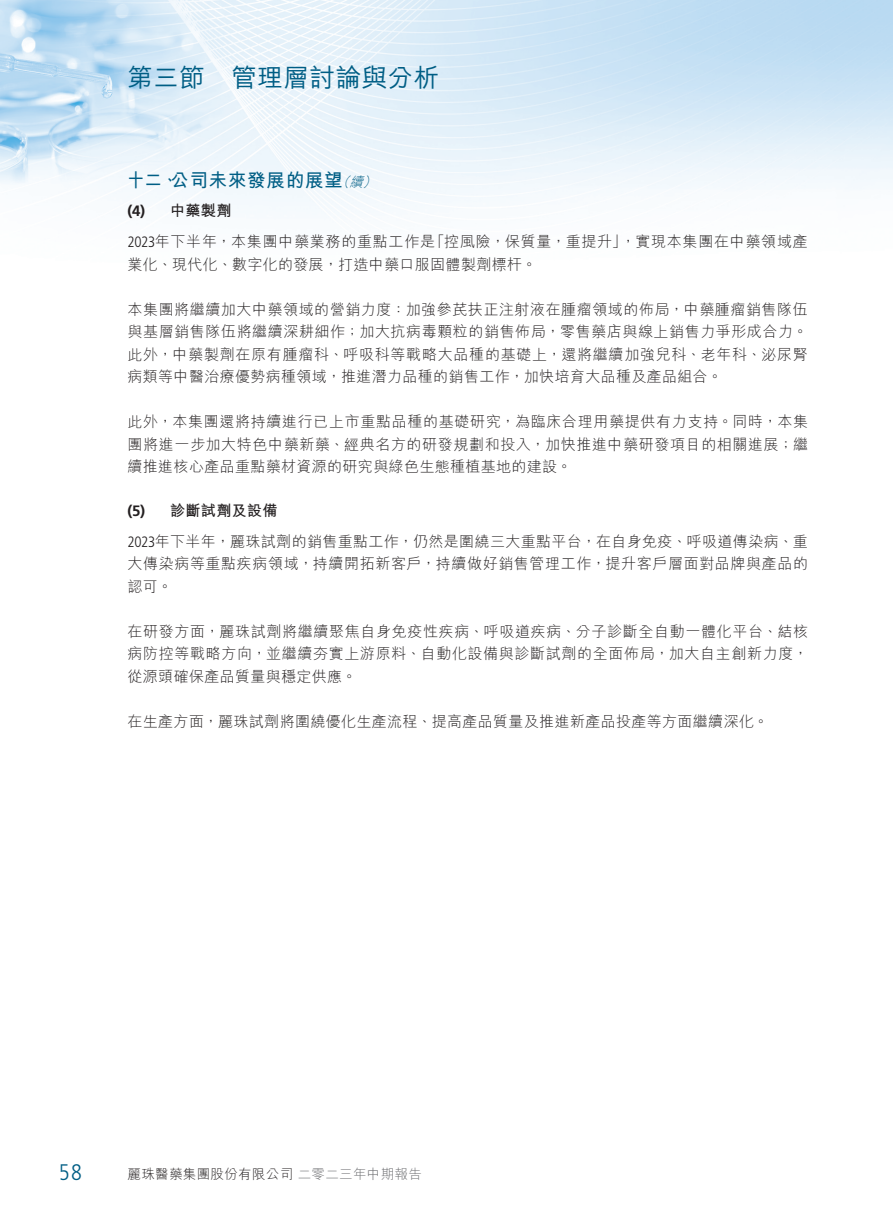
<style>
.page{position:relative;width:893px;height:1212px;background:#fff}
.page>*{position:absolute;margin:0;border:0;box-sizing:border-box;transform-origin:0 0}
.t1{font:500 25.5px "M Hei HK";letter-spacing:.02em;color:#005e85}
.t2{font:300 condensed 22.5px "Frutiger LT Std";color:#005e85}
.t3{font:700 18.75px "M Hei HK";letter-spacing:.03em;color:#005e85;scale:.9 1}
.t4{font:300 15px/22.5px "M Hei HK";letter-spacing:.025em;color:#231f20;text-align:justify}
.t5{font:300 15px/31px "M Hei HK";letter-spacing:.05em;color:#231f20}
.t6{font:300 13.5px "M Hei HK";letter-spacing:.025em;color:#231f20}
.s1{font-weight:300;font-style:italic;font-size:13.5px}
.s2{font-family:"Frutiger LT Std";font-weight:700}
.s3{font-weight:700}
.s4{font-family:"Frutiger LT Std";font-stretch:condensed}
.s5{color:#6c6d70}
</style>
<div class="page">
<img style="left:0;top:0;width:893px;height:217px">
<h1 class="t1" style="left:128px;top:59px;width:313px">第三節 管理層討論與分析</h1>
<p class="t3" style="left:128px;top:166px;width:282px">十二、公司未來發展的展望<span class="s1">（續）</span></p>
<p class="t5" style="left:128px;top:195px;width:682px"><span class="s2">(4)</span> <span class="s3">中藥製劑<br></span><span class="s4">2023</span>年下半年，本集團中藥業務的重點工作是「控風險，保質量，重提升」，實現本集團在中藥領域產</p>
<p class="t4" style="left:128px;top:253px;width:411px">業化、現代化、數字化的發展，打造中藥口服固體製劑標杆。</p>
<p class="t4" style="left:128px;top:298px;width:682px">本集團將繼續加大中藥領域的營銷力度：加強參芪扶正注射液在腫瘤領域的佈局，中藥腫瘤銷售隊伍與基層銷售隊伍將繼續深耕細作；加大抗病毒顆粒的銷售佈局，零售藥店與線上銷售力爭形成合力。此外，中藥製劑在原有腫瘤科、呼吸科等戰略大品種的基礎上，還將繼續加強兒科、老年科、泌尿腎病類等中醫治療優勢病種領域，推進潛力品種的銷售工作，加快培育大品種及產品組合。</p>
<p class="t4" style="left:128px;top:410px;width:682px">此外，本集團還將持續進行已上市重點品種的基礎研究，為臨床合理用藥提供有力支持。同時，本集團將進一步加大特色中藥新藥、經典名方的研發規劃和投入，加快推進中藥研發項目的相關進展；繼續推進核心產品重點藥材資源的研究與綠色生態種植基地的建設。</p>
<p class="t4" style="left:128px;top:495px;width:682px;line-height:31px"><span class="s2">(5)</span> <span class="s3">診斷試劑及設備<br></span><span class="s4">2023</span>年下半年，麗珠試劑的銷售重點工作，仍然是圍繞三大重點平台，在自身免疫、呼吸道傳染病、重</p>
<p class="t4" style="left:128px;top:552px;width:682px">大傳染病等重點疾病領域，持續開拓新客戶，持續做好銷售管理工作，提升客戶層面對品牌與產品的認可。</p>
<p class="t4" style="left:128px;top:620px;width:682px">在研發方面，麗珠試劑將繼續聚焦自身免疫性疾病、呼吸道疾病、分子診斷全自動一體化平台、結核病防控等戰略方向，並繼續夯實上游原料、自動化設備與診斷試劑的全面佈局，加大自主創新力度，從源頭確保產品質量與穩定供應。</p>
<p class="t4" style="left:128px;top:710px;width:643px">在生產方面，麗珠試劑將圍繞優化生產流程、提高產品質量及推進新產品投產等方面繼續深化。</p>
<h2 class="t2" style="left:59px;top:1159px;width:25px">58</h2>
<p class="t6" style="left:128px;top:1167px;width:296px">麗珠醫藥集團股份有限公司 <span class="s5">二零二三年中期報告</span></p>
</div>
